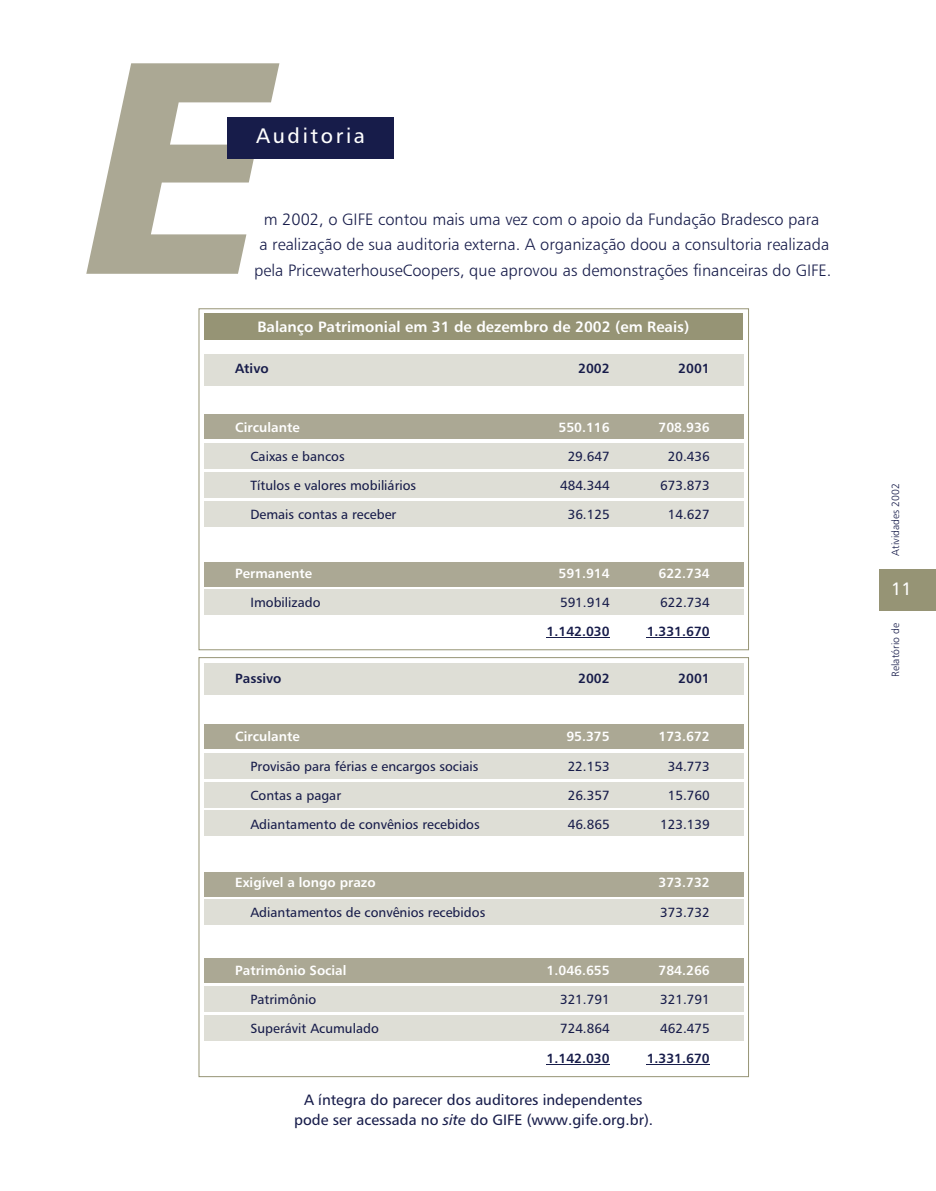
<style>
.page{position:relative;width:936px;height:1191px;background:#fff}
.page>*{position:absolute;margin:0;border:0;box-sizing:border-box;transform-origin:0 0}
.t1{font:21px "Humnst 777 BT";letter-spacing:.125em;color:#fff}
.t2{font:18px "Humnst 777 BT";color:#fff}
.t3{font:16.5px/25.3px "Humnst 777 Lt BT";color:#171c4a;text-align:center}
.t4{font:15px/19.5px "Humnst 777 BT";color:#171c4a;text-align:center}
.t5{font:700 15px "Humnst 777 BT";color:#fff}
.t6{font:13.35px/29.1px "Humnst 777 BT";color:#171c4a}
.t7{font:700 13.35px "Humnst 777 BT";color:#fff}
.t8{font:700 13.35px "Humnst 777 BT";color:#171c4a}
.t9{font:10.5px "Humnst 777 Lt BT";color:#171c4a}
.s1{font-style:italic}
</style>
<div class="page">
<div style="left:879px;top:569px;width:57px;height:42px;background:#969475"></div>
<svg style="left:86px;top:63px;width:193px;height:211px"></svg>
<div style="left:227px;top:117px;width:167px;height:42px;background:#171c4a"></div>
<div style="left:204px;top:354px;width:539px;height:32px;background:#deded6"></div>
<div style="left:204px;top:414px;width:539px;height:25px;background:#aba894"></div>
<div style="left:204px;top:313px;width:539px;height:26px;background:#969475"></div>
<div style="left:204px;top:443px;width:539px;height:26px;background:#deded6"></div>
<div style="left:204px;top:562px;width:539px;height:25px;background:#aba894"></div>
<div style="left:204px;top:473px;width:539px;height:25px;background:#deded6"></div>
<div style="left:204px;top:501px;width:539px;height:26px;background:#deded6"></div>
<div style="left:204px;top:590px;width:539px;height:25px;background:#deded6"></div>
<hr style="left:647px;top:638px;width:63px;height:1px;background:#171c4a">
<hr style="left:547px;top:638px;width:63px;height:1px;background:#171c4a">
<div style="left:204px;top:663px;width:539px;height:32px;background:#deded6"></div>
<div style="left:204px;top:724px;width:539px;height:25px;background:#aba894"></div>
<div style="left:204px;top:753px;width:539px;height:26px;background:#deded6"></div>
<div style="left:204px;top:872px;width:539px;height:25px;background:#aba894"></div>
<div style="left:204px;top:782px;width:539px;height:26px;background:#deded6"></div>
<div style="left:204px;top:811px;width:539px;height:25px;background:#deded6"></div>
<div style="left:204px;top:899px;width:539px;height:26px;background:#deded6"></div>
<div style="left:204px;top:958px;width:539px;height:25px;background:#aba894"></div>
<div style="left:204px;top:986px;width:539px;height:26px;background:#deded6"></div>
<div style="left:204px;top:1015px;width:539px;height:26px;background:#deded6"></div>
<hr style="left:547px;top:1064px;width:63px;height:1px;background:#171c4a">
<hr style="left:647px;top:1064px;width:63px;height:1px;background:#171c4a">
<h1 class="t1" style="left:256px;top:127px;width:110px">Auditoria</h1>
<p class="t3" style="left:254px;top:208px;width:579px">m 2002, o GIFE contou mais uma vez com o apoio da Fundação Bradesco para<br>a realização de sua auditoria externa. A organização doou a consultoria realizada pela PricewaterhouseCoopers, que aprovou as demonstrações financeiras do GIFE.</p>
<p class="t5" style="left:257px;top:320px;width:434px">Balanço Patrimonial em 31 de dezembro de 2002 (em Reais)</p>
<p class="t8" style="left:235px;top:363px;width:35px">Ativo</p>
<p class="t8" style="left:578px;top:363px;width:33px">2002</p>
<p class="t8" style="left:678px;top:363px;width:33px">2001</p>
<p class="t7" style="left:235px;top:422px;width:66px">Circulante</p>
<p class="t7" style="left:558px;top:422px;width:53px">550.116</p>
<p class="t7" style="left:659px;top:422px;width:53px">708.936</p>
<p class="t6" style="left:251px;top:443px;width:167px">Caixas e bancos<br>Títulos e valores mobiliários<br>Demais contas a receber</p>
<p class="t6" style="left:560px;top:443px;width:51px;text-align:center">29.647<br>484.344<br>36.125</p>
<p class="t6" style="left:660px;top:443px;width:51px;text-align:center">20.436<br>673.873<br>14.627</p>
<p class="t7" style="left:235px;top:568px;width:78px">Permanente</p>
<p class="t7" style="left:558px;top:568px;width:53px">591.914</p>
<p class="t7" style="left:659px;top:568px;width:53px">622.734</p>
<p class="t6" style="left:251px;top:589px;width:72px">Imobilizado</p>
<p class="t6" style="left:560px;top:589px;width:51px">591.914</p>
<p class="t8" style="left:547px;top:626px;width:65px">1.142.030</p>
<p class="t6" style="left:660px;top:589px;width:51px">622.734</p>
<p class="t8" style="left:647px;top:626px;width:65px">1.331.670</p>
<p class="t8" style="left:235px;top:672px;width:48px">Passivo</p>
<p class="t8" style="left:578px;top:672px;width:33px">2002</p>
<p class="t8" style="left:678px;top:672px;width:33px">2001</p>
<p class="t7" style="left:235px;top:731px;width:66px">Circulante</p>
<p class="t7" style="left:566px;top:731px;width:45px">95.375</p>
<p class="t7" style="left:659px;top:731px;width:53px">173.672</p>
<p class="t6" style="left:251px;top:753px;width:231px">Provisão para férias e encargos sociais<br>Contas a pagar<br>Adiantamento de convênios recebidos</p>
<p class="t6" style="left:568px;top:753px;width:44px;text-align:justify">22.153<br>26.357<br>46.865</p>
<p class="t6" style="left:660px;top:753px;width:51px;text-align:center">34.773<br>15.760<br>123.139</p>
<p class="t7" style="left:235px;top:877px;width:142px">Exigível a longo prazo</p>
<p class="t7" style="left:659px;top:877px;width:53px">373.732</p>
<p class="t6" style="left:251px;top:899px;width:236px">Adiantamentos de convênios recebidos</p>
<p class="t6" style="left:660px;top:899px;width:51px">373.732</p>
<p class="t7" style="left:235px;top:965px;width:113px">Patrimônio Social</p>
<p class="t7" style="left:547px;top:965px;width:65px">1.046.655</p>
<p class="t7" style="left:659px;top:965px;width:53px">784.266</p>
<p class="t6" style="left:251px;top:986px;width:130px">Patrimônio<br>Superávit Acumulado</p>
<p class="t6" style="left:560px;top:986px;width:51px">321.791<br>724.864</p>
<p class="t8" style="left:547px;top:1052px;width:65px">1.142.030</p>
<p class="t6" style="left:660px;top:986px;width:51px">321.791<br>462.475</p>
<p class="t8" style="left:647px;top:1053px;width:65px">1.331.670</p>
<p class="t4" style="left:294px;top:1092px;width:361px">A íntegra do parecer dos auditores independentes pode ser acessada no <span class="s1">site</span> do GIFE (www.gife.org.br).</p>
<p class="t9" style="left:891px;top:556px;width:74px;rotate:-90deg">Atividades 2002</p>
<h2 class="t2" style="left:891px;top:582px;width:22px">11</h2>
<p class="t9" style="left:891px;top:677px;width:55px;rotate:-90deg">Relatório de</p>
</div>
